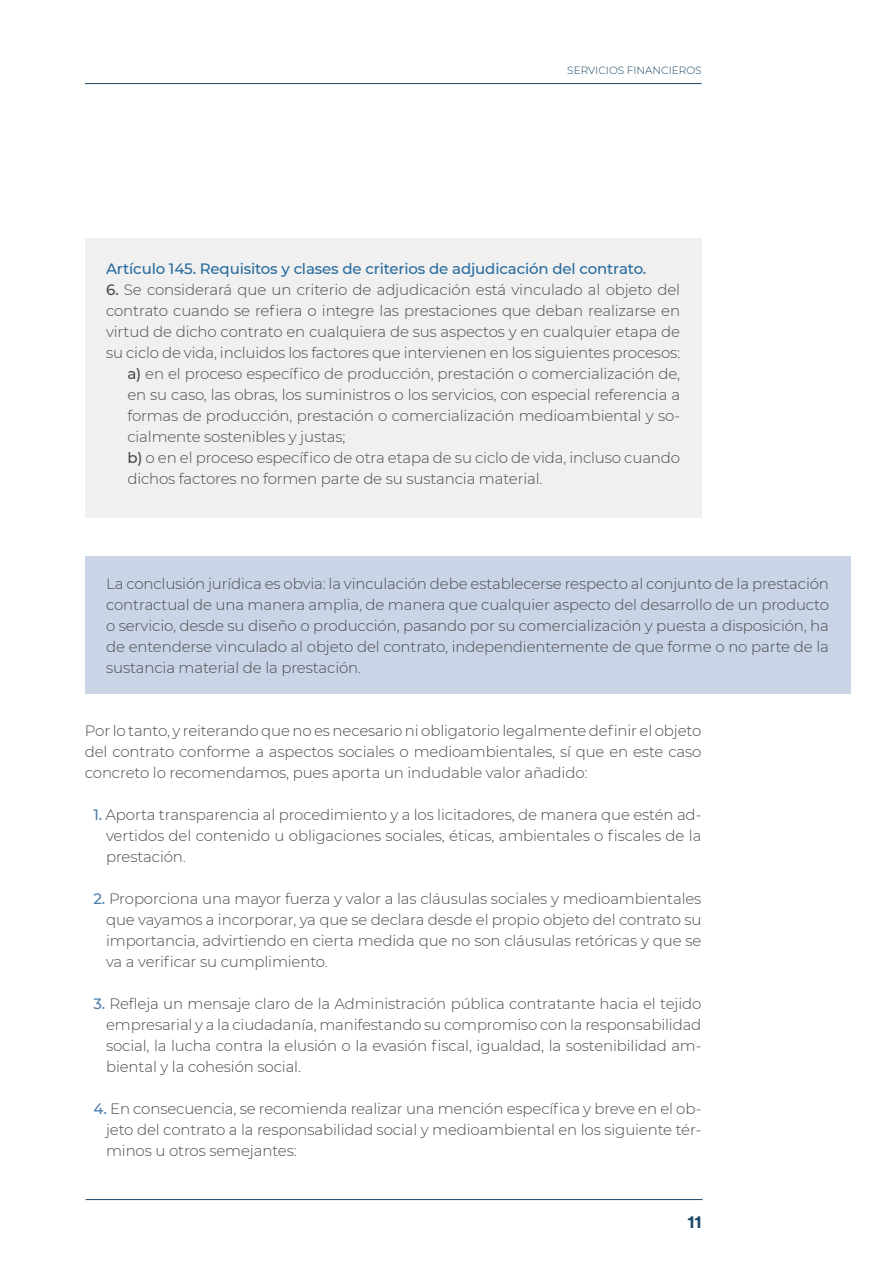
<style>
.page{position:relative;width:893px;height:1263px;background:#fff}
.page>*{position:absolute;margin:0;border:0;box-sizing:border-box;transform-origin:0 0}
.t1{font:700 18px "Circular Std";color:#174567}
.t2{font:300 15px/21px "Montserrat";letter-spacing:-.01em;color:#4a4a49;text-align:justify}
.t3{font:500 15px "Montserrat";letter-spacing:-.01em;color:#276b9e}
.t4{font:300 10.5px "Montserrat";color:#174567}
.s1{font-weight:500}
.s2{font-weight:500;color:#4d7dac}
</style>
<div class="page">
<hr style="left:86px;top:1199px;width:617px;height:1px;background:#174567">
<hr style="left:85px;top:83px;width:617px;height:1px;background:#174567">
<div style="left:85px;top:238px;width:616px;height:280px;background:#f0f0f0"></div>
<div style="left:85px;top:556px;width:765px;height:138px;background:#cad4e7"></div>
<p class="t4" style="left:567px;top:64px;width:136px">SERVICIOS FINANCIEROS</p>
<p class="t3" style="left:106px;top:259px;width:542px">Artículo 145. Requisitos y clases de criterios de adjudicación del contrato.</p>
<p class="t2" style="left:106px;top:279px;width:576px"><span class="s1">6.</span> Se considerará que un criterio de adjudicación está vinculado al objeto del</p>
<p class="t2" style="left:106px;top:300px;width:576px">contrato cuando se refiera o integre las prestaciones que deban realizarse en</p>
<p class="t2" style="left:106px;top:321px;width:576px">virtud de dicho contrato en cualquiera de sus aspectos y en cualquier etapa de</p>
<p class="t2" style="left:106px;top:342px;width:576px">su ciclo de vida, incluidos los factores que intervienen en los siguientes procesos:</p>
<p class="t2" style="left:127px;top:363px;width:554px"><span class="s1">a)</span> en el proceso específico de producción, prestación o comercialización de,</p>
<p class="t2" style="left:127px;top:384px;width:554px">en su caso, las obras, los suministros o los servicios, con especial referencia a</p>
<p class="t2" style="left:127px;top:405px;width:554px">formas de producción, prestación o comercialización medioambiental y so-</p>
<p class="t2" style="left:127px;top:426px;width:220px">cialmente sostenibles y justas;</p>
<p class="t2" style="left:127px;top:447px;width:554px"><span class="s1">b)</span> o en el proceso específico de otra etapa de su ciclo de vida, incluso cuando</p>
<p class="t2" style="left:127px;top:468px;width:417px">dichos factores no formen parte de su sustancia material.</p>
<p class="t2" style="left:106px;top:573px;width:724px">La conclusión jurídica es obvia: la vinculación debe establecerse respecto al conjunto de la prestación contractual de una manera amplia, de manera que cualquier aspecto del desarrollo de un producto o servicio, desde su diseño o producción, pasando por su comercialización y puesta a disposición, ha de entenderse vinculado al objeto del contrato, independientemente de que forme o no parte de la sustancia material de la prestación.</p>
<p class="t2" style="left:85px;top:720px;width:618px">Por lo tanto, y reiterando que no es necesario ni obligatorio legalmente definir el objeto del contrato conforme a aspectos sociales o medioambientales, sí que en este caso concreto lo recomendamos, pues aporta un indudable valor añadido:</p>
<p class="t2" style="left:106px;top:804px;width:597px;text-indent:-13px"><span class="s2">1.</span> Aporta transparencia al procedimiento y a los licitadores, de manera que estén ad&shy;vertidos del contenido u obligaciones sociales, éticas, ambientales o fiscales de la prestación.</p>
<p class="t2" style="left:106px;top:888px;width:597px;text-indent:-13px"><span class="s2">2.</span> Proporciona una mayor fuerza y valor a las cláusulas sociales y medioambientales que vayamos a incorporar, ya que se declara desde el propio objeto del contrato su importancia, advirtiendo en cierta medida que no son cláusulas retóricas y que se va a verificar su cumplimiento.</p>
<p class="t2" style="left:106px;top:993px;width:597px;text-indent:-13px"><span class="s2">3.</span> Refleja un mensaje claro de la Administración pública contratante hacia el tejido empresarial y a la ciudadanía, manifestando su compromiso con la responsabilidad social, la lucha contra la elusión o la evasión fiscal, igualdad, la sostenibilidad am&shy;biental y la cohesión social.</p>
<p class="t2" style="left:106px;top:1098px;width:597px;text-indent:-13px"><span class="s2">4.</span> En consecuencia, se recomienda realizar una mención específica y breve en el ob&shy;jeto del contrato a la responsabilidad social y medioambiental en los siguiente tér&shy;minos u otros semejantes:</p>
<p class="t1" style="left:687px;top:1210px;width:16px">11</p>
</div>
